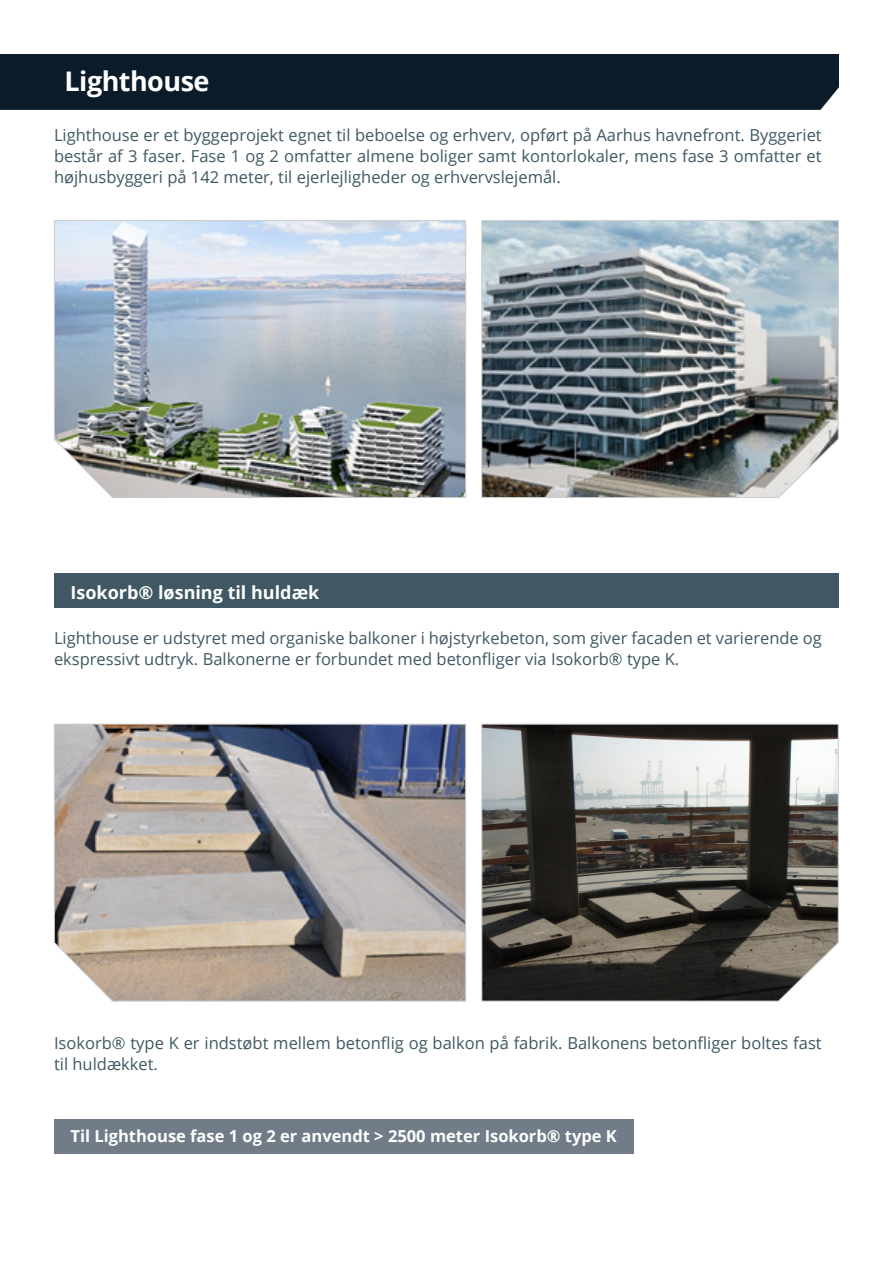
<style>
.page{position:relative;width:893px;height:1263px;background:#fff}
.page>*{position:absolute;margin:0;border:0;box-sizing:border-box;transform-origin:0 0}
.H2_Høyrestilt_-_Hvit{font:700 27px "Open Sans";letter-spacing:-.02em;color:#fff}
.Skjema_Subheading_Ve{font:700 18px "Open Sans";color:#fff}
.Brødtekst{font:16.5px/21px "Open Sans";color:#3f5863}
.Skjema_Subheading_Ve-2{font:700 16.5px "Open Sans";color:#fff}
</style>
<div class="page">
<div style="left:54px;top:573px;width:785px;height:35px;background:#3f5863"></div>
<div style="left:0;top:54px;width:839px;height:56px;background:#0c1b2a"></div>
<img style="left:54px;top:220px;width:412px;height:278px">
<img style="left:481px;top:220px;width:358px;height:278px">
<svg style="left:54px;top:723px;width:412px;height:279px;background:#a39c9a"></svg>
<svg style="left:481px;top:723px;width:358px;height:279px;background:#65625d"></svg>
<div style="left:54px;top:1119px;width:580px;height:34px;background:#717c88"></div>
<p class="H2_Høyrestilt_-_Hvit" style="left:65px;top:63px;width:146px">Lighthouse</p>
<p class="Brødtekst" style="left:54px;top:124px;width:769px;text-align:justify">Lighthouse er et byggeprojekt egnet til beboelse og erhverv, opført på Aarhus havnefront. Byggeriet består af 3 faser. Fase 1 og 2 omfatter almene boliger samt kontorlokaler, mens fase 3 omfatter et højhusbyggeri på 142 meter, til ejerlejligheder og erhvervslejemål.</p>
<p class="Skjema_Subheading_Ve" style="left:71px;top:580px;width:250px">Isokorb® løsning til huldæk</p>
<p class="Brødtekst" style="left:54px;top:627px;width:769px">Lighthouse er udstyret med organiske balkoner i højstyrkebeton, som giver facaden et varierende og ekspressivt udtryk. Balkonerne er forbundet med betonfliger via Isokorb® type K.</p>
<p class="Brødtekst" style="left:54px;top:1032px;width:769px">Isokorb® type K er indstøbt mellem betonflig og balkon på fabrik. Balkonens betonfliger boltes fast til huldækket.</p>
<p class="Skjema_Subheading_Ve-2" style="left:71px;top:1125px;width:548px">Til Lighthouse fase 1 og 2 er anvendt &gt; 2500 meter Isokorb® type K</p>
</div>
